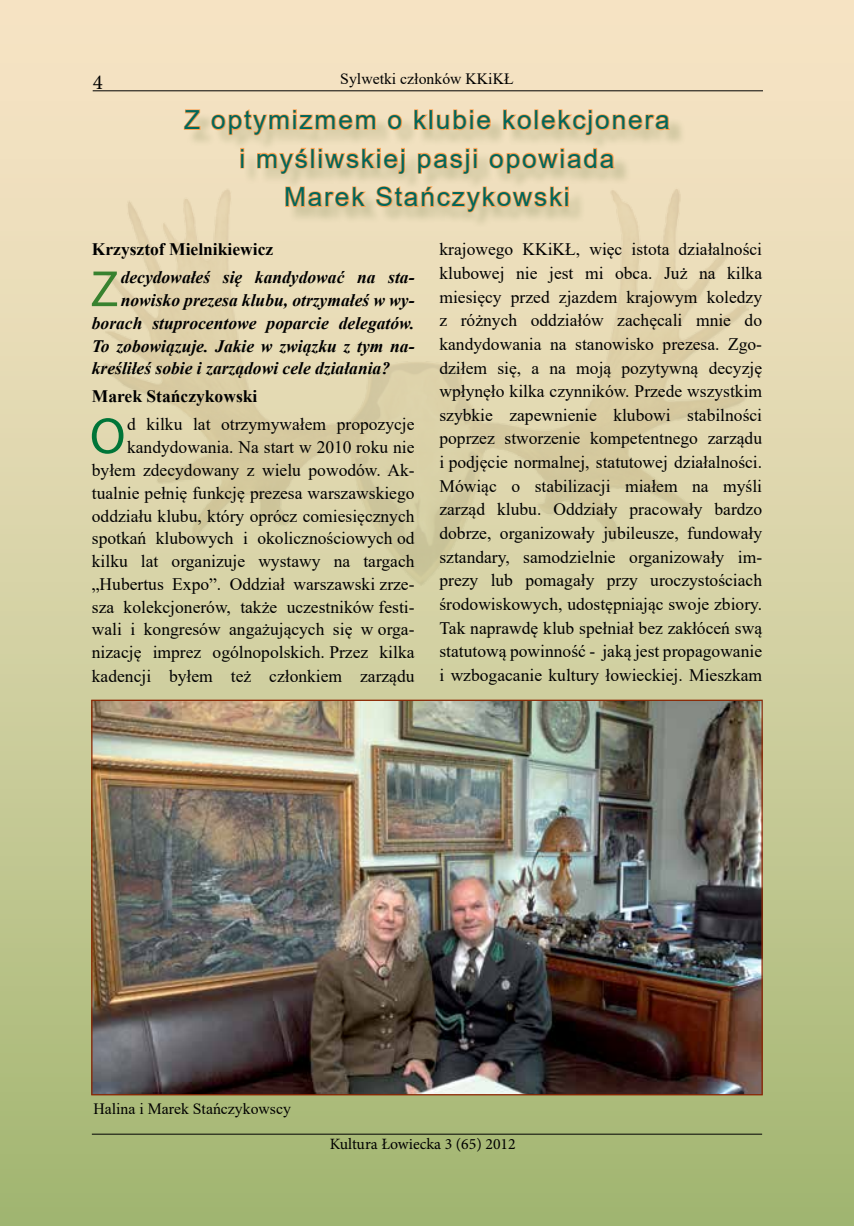
<style>
.page{position:relative;width:854px;height:1226px;background:#fff}
.page>*{position:absolute;margin:0;border:0;box-sizing:border-box;transform-origin:0 0}
.t1{font:51.27px "Myriad Pro";color:#38822f}
.t2{font:51.27px "Myriad Pro";color:#007538}
.t3{font:26.25px/38.5px "Arial";letter-spacing:.07em;color:#00665b;text-align:center}
.t4{font:21.18px "Minion Pro";color:#000}
.t5{font:17.5px/23.6px "Times New Roman";color:#000;text-align:right}
.t6{font:italic 700 17.5px "Times New Roman";color:#000}
.t7{font:700 17.5px "Times New Roman";color:#000}
.t8{font:15.75px "Times New Roman";color:#000}
.t9{font:15.75px "Minion Pro";color:#000}
</style>
<div class="page">
<div style="left:0;top:0;width:853px;height:1225px;background:linear-gradient(to bottom,#fde7cb,#a3b472)"></div>
<hr style="left:93px;top:90px;width:669px;height:1px;background:#000">
<hr style="left:92px;top:1133px;width:669px;height:1px;background:#000">
<div style="left:187px;top:112px;width:499px;height:117px;background:#4f6228;opacity:.24"></div>
<svg style="left:182px;top:108px;width:19px;height:23px"></svg>
<svg style="left:210px;top:108px;width:166px;height:28px;background:#edc798"></svg>
<svg style="left:386px;top:113px;width:17px;height:18px"></svg>
<svg style="left:413px;top:108px;width:79px;height:23px;background:#f0c491"></svg>
<svg style="left:502px;top:108px;width:30px;height:23px"></svg>
<div style="left:534px;top:109px;width:4px;height:21px;border:2px solid #f9a154"></div>
<svg style="left:540px;top:108px;width:131px;height:28px;background:#edc797"></svg>
<svg style="left:240px;top:148px;width:4px;height:4px"></svg>
<div style="left:240px;top:153px;width:4px;height:15px;border:2px solid #f9a154"></div>
<svg style="left:256px;top:147px;width:360px;height:69px;background:#eacb9f"></svg>
<div style="left:564px;top:191px;width:4px;height:16px;border:2px solid #f9a154"></div>
<img style="left:93px;top:701px;width:667px;height:392px">
<p class="t4" style="left:93px;top:68px;width:12px">4</p>
<p class="t8" style="left:340px;top:67px;width:175px">Sylwetki członków KKiKŁ</p>
<h2 class="t3" style="left:184px;top:100px;width:487px">Z optymizmem o klubie kolekcjonera i myśliwskiej pasji opowiada<br>Marek Stańczykowski</h2>
<p class="t7" style="left:92px;top:237px;width:183px">Krzysztof Mielnikiewicz</p>
<h1 class="t1" style="left:90px;top:257px;width:30px">Z</h1>
<p class="t6" style="left:121px;top:265px;width:295px">decydowałeś się kandydować na sta-</p>
<p class="t5" style="left:439px;top:237px;width:324px;text-align:justify">krajowego KKiKŁ, więc istota działalności klubowej nie jest mi obca. Już na kilka miesięcy przed zjazdem krajowym koledzy z różnych oddziałów zachęcali mnie do kandydowania na stanowisko prezesa. Zgo&shy;dziłem się, a na moją pozytywną decyzję wpłynęło kilka czynników. Przede wszystkim szybkie zapewnienie klubowi stabilności poprzez stworzenie kompetentnego zarządu i podjęcie normalnej, statutowej działalności.<br>Mówiąc o stabilizacji miałem na myśli zarząd klubu. Oddziały pracowały bardzo dobrze, organizowały jubileusze, fundowały sztandary, samodzielnie organizowały im&shy;prezy lub pomagały przy uroczystościach środowiskowych, udostępniając swoje zbiory.<br>Tak naprawdę klub spełniał bez zakłóceń swą statutową powinność - jaką jest propagowanie i wzbogacanie kultury łowieckiej. Mieszkam</p>
<p class="t6" style="left:121px;top:288px;width:295px">nowisko prezesa klubu, otrzymałeś w wy-</p>
<p class="t6" style="left:92px;top:311px;width:324px">borach stuprocentowe poparcie delegatów.</p>
<p class="t6" style="left:92px;top:333px;width:324px">To zobowiązuje. Jakie w związku z tym na-</p>
<p class="t6" style="left:92px;top:356px;width:300px">kreśliłeś sobie i zarządowi cele działania?</p>
<p class="t7" style="left:92px;top:384px;width:167px">Marek Stańczykowski</p>
<h1 class="t2" style="left:90px;top:404px;width:37px">O</h1>
<p class="t5" style="left:92px;top:412px;width:324px;line-height:22.8px">d kilku lat otrzymywałem propozycje kandydowania. Na start w 2010 roku nie byłem zdecydowany z wielu powodów. Ak&shy;tualnie pełnię funkcję prezesa warszawskiego oddziału klubu, który oprócz comiesięcznych spotkań klubowych i okolicznościowych od kilku lat organizuje wystawy na targach „Hubertus Expo”. Oddział warszawski zrze&shy;sza kolekcjonerów, także uczestników festi&shy;wali i kongresów angażujących się w orga&shy;nizację imprez ogólnopolskich. Przez kilka kadencji byłem też członkiem zarządu</p>
<p class="t8" style="left:93px;top:1097px;width:199px">Halina i Marek Stańczykowscy</p>
<p class="t9" style="left:330px;top:1133px;width:187px">Kultura Łowiecka 3 (65) 2012</p>
</div>
